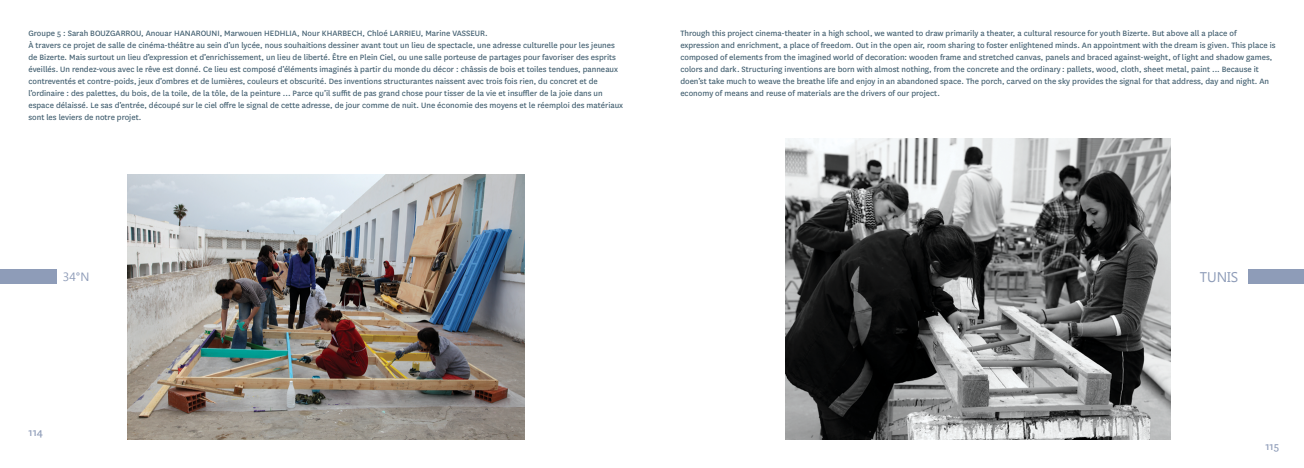
<style>
.page{position:relative;width:1304px;height:468px;background:#fff}
.page>*{position:absolute;margin:0;border:0;box-sizing:border-box;transform-origin:0 0}
.t1{font:14px "Lao UI";color:#8e9cb8}
.t2{font:12px "National";color:#8e9cb8}
.t3{font:12px "Lao UI";color:#8e9cb8}
.Texte{font:9px/12px "National";color:#415e6f}
</style>
<div class="page">
<div style="left:1248px;top:269px;width:56px;height:14px;background:#8e9cb8"></div>
<div style="left:0;top:269px;width:56px;height:14px;background:#8e9cb8"></div>
<img style="left:127px;top:174px;width:398px;height:265px">
<img style="left:786px;top:139px;width:384px;height:300px">
<p class="Texte" style="left:28px;top:27px;width:461px">Groupe 5 : Sarah BOUZGARROU, Anouar HANAROUNI, Marwouen HEDHLIA, Nour KHARBECH, Chloé LARRIEU, Marine VASSEUR.</p>
<p class="Texte" style="left:28px;top:39px;width:596px">À travers ce projet de salle de cinéma-théâtre au sein d’un lycée, nous souhaitions dessiner avant tout un lieu de spectacle, une adresse culturelle pour les jeunes de Bizerte. Mais surtout un lieu d’expression et d’enrichissement, un lieu de liberté. Être en Plein Ciel, ou une salle porteuse de partages pour favoriser des esprits éveillés. Un rendez-vous avec le rêve est donné. Ce lieu est composé d’éléments imaginés à partir du monde du décor : châssis de bois et toiles tendues, panneaux contreventés et contre-poids, jeux d’ombres et de lumières, couleurs et obscurité. Des inventions structurantes naissent avec trois fois rien, du concret et de l’ordinaire : des palettes, du bois, de la toile, de la tôle, de la peinture ... Parce qu’il suffit de pas grand chose pour tisser de la vie et insuffler de la joie dans un espace délaissé. Le sas d’entrée, découpé sur le ciel offre le signal de cette adresse, de jour comme de nuit. Une économie des moyens et le réemploi des matériaux sont les leviers de notre projet.</p>
<p class="Texte" style="left:680px;top:27px;width:597px">Through this project cinema-theater in a high school, we wanted to draw primarily a theater, a cultural resource for youth Bizerte. But above all a place of expression and enrichment, a place of freedom. Out in the open air, room sharing to foster enlightened minds. An appointment with the dream is given. This place is composed of elements from the imagined world of decoration: wooden frame and stretched canvas, panels and braced against-weight, of light and shadow games, colors and dark. Structuring inventions are born with almost nothing, from the concrete and the ordinary : pallets, wood, cloth, sheet metal, paint ... Because it doen’st take much to weave the breathe life and enjoy in an abandoned space. The porch, carved on the sky provides the signal for that address, day and night. An economy of means and reuse of materials are the drivers of our project.</p>
<h2 class="t3" style="left:63px;top:268px;width:28px">34°N</h2>
<h1 class="t1" style="left:1200px;top:267px;width:40px">TUNIS</h1>
<h2 class="t2" style="left:28px;top:424px;width:16px">114</h2>
<h2 class="t2" style="left:1265px;top:438px;width:15px">115</h2>
</div>
